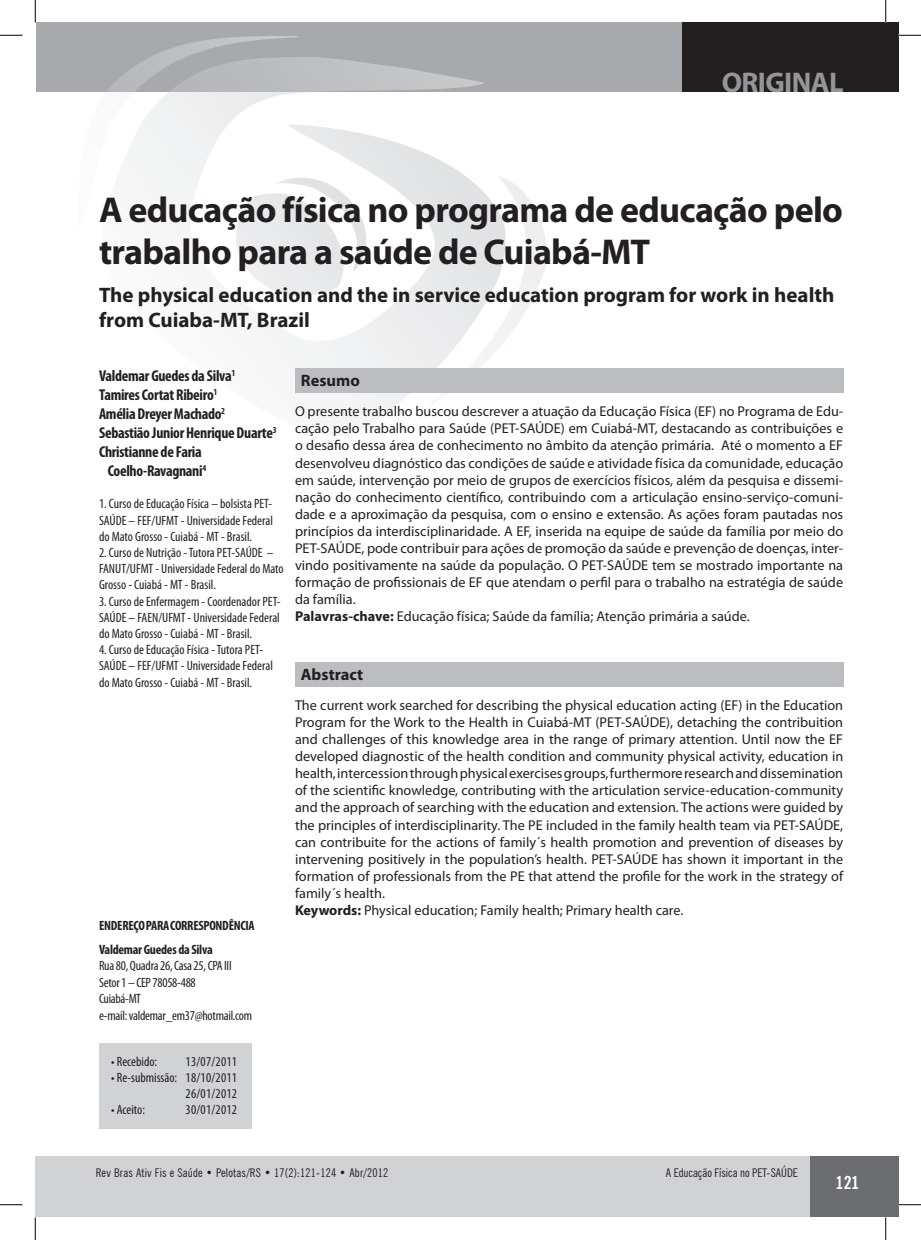
<style>
.page{position:relative;width:921px;height:1240px;background:#fff}
.page>*{position:absolute;margin:0;border:0;box-sizing:border-box;transform-origin:0 0}
.t1{font:700 36px/42px "Myriad Pro";letter-spacing:-.02em;color:#231f20}
.t2{font:700 28.5px "Myriad Pro";letter-spacing:-.02em;color:#939598}
.t3{font:700 21px/25.2px "Myriad Pro";color:#231f20}
.t4{font:700 condensed 18px "News Gothic BT";color:#fff}
.t5{font:700 16.5px "Myriad Pro";color:#231f20}
.t6{font:700 condensed 15.75px "Myriad Pro";letter-spacing:-.02em;color:#231f20}
.t7{font:14.25px/17.1px "Myriad Pro";color:#231f20}
.t8{font:condensed 13.5px/16.2px "Myriad Pro";color:#231f20;text-align:justify}
.t9{font:condensed 13.5px/16.5px "Myriad Pro";letter-spacing:-.02em;color:#231f20}
.t10{font:700 condensed 13.5px "Myriad Pro";letter-spacing:-.02em;color:#231f20}
.t11{font:condensed 12px "News Gothic BT";letter-spacing:.02em;color:#231f20}
.t12{font:condensed 12px "News Gothic BT";color:#231f20}
.s1{font-weight:700}
</style>
<div class="page">
<div style="left:781px;top:1157px;width:117px;height:60px;background:#6c6d70"></div>
<div style="left:36px;top:1157px;width:774px;height:60px;background:#d1d2d4"></div>
<div style="left:36px;top:22px;width:689px;height:70px;background:#a8a9ad"></div>
<div style="left:682px;top:22px;width:216px;height:70px;background:#231f20"></div>
<svg style="left:334px;top:405px;width:62px;height:28px"></svg>
<svg style="left:106px;top:36px;width:461px;height:369px"></svg>
<div style="left:295px;top:368px;width:548px;height:24px;background:#bcbdc0"></div>
<div style="left:295px;top:662px;width:548px;height:24px;background:#bcbdc0"></div>
<div style="left:99px;top:1043px;width:153px;height:85px;background:#d1d2d4"></div>
<svg style="left:0;top:35px;width:22px;height:1px"></svg>
<svg style="left:898px;top:35px;width:23px;height:1px"></svg>
<svg style="left:0;top:1204px;width:22px;height:1px"></svg>
<svg style="left:898px;top:1204px;width:23px;height:1px"></svg>
<svg style="left:35px;top:0;width:1px;height:22px"></svg>
<svg style="left:35px;top:1217px;width:1px;height:23px"></svg>
<svg style="left:885px;top:0;width:1px;height:22px"></svg>
<svg style="left:885px;top:1217px;width:1px;height:23px"></svg>
<h2 class="t2" style="left:722px;top:63px;width:123px">orIGInAL</h2>
<h1 class="t1" style="left:99px;top:188px;width:745px">A educação física no programa de educação pelo trabalho para a saúde de Cuiabá-MT</h1>
<h3 class="t3" style="left:99px;top:282px;width:737px">The physical education and the in service education program for work in health from Cuiaba-MT, Brazil</h3>
<p class="t6" style="left:99px;top:366px;width:138px">Valdemar Guedes da Silva<sup>1</sup></p>
<p class="t6" style="left:99px;top:385px;width:120px">Tamires Cortat Ribeiro<sup>1</sup></p>
<p class="t6" style="left:99px;top:404px;width:128px">Amélia Dreyer Machado<sup>2</sup></p>
<p class="t6" style="left:99px;top:423px;width:179px">Sebastião Junior Henrique Duarte<sup>3</sup></p>
<p class="t6" style="left:99px;top:442px;width:104px">Christianne de Faria</p>
<p class="t6" style="left:108px;top:461px;width:100px">Coelho-Ravagnani<sup>4</sup></p>
<p class="t8" style="left:99px;top:496px;width:175px">1. Curso de Educação Física – bolsista PET-SAÚDE – FEF/UFMT - Universidade Federal do Mato Grosso - Cuiabá - MT - Brasil.</p>
<p class="t8" style="left:99px;top:544px;width:186px;text-align:left">2. Curso de Nutrição - Tutora PET-SAÚDE –<br>FANUT/UFMT - Universidade Federal do Mato<br>Grosso - Cuiabá - MT - Brasil.</p>
<p class="t8" style="left:99px;top:593px;width:183px">3. Curso de Enfermagem - Coordenador PET-SAÚDE – FAEN/UFMT - Universidade Federal do Mato Grosso - Cuiabá - MT - Brasil.</p>
<p class="t8" style="left:99px;top:641px;width:175px;text-align:left">4. Curso de Educação Física - Tutora PET-<br>SAÚDE – FEF/UFMT - Universidade Federal do Mato Grosso - Cuiabá - MT - Brasil.</p>
<p class="t10" style="left:99px;top:917px;width:157px">ENDEREÇO PARA CORRESPONDÊNCIA</p>
<p class="t10" style="left:99px;top:941px;width:115px">Valdemar Guedes da Silva</p>
<p class="t9" style="left:99px;top:957px;width:155px">Rua 80, Quadra 26, Casa 25, CPA III<br>Setor 1 – CEP 78058-488<br>Cuiabá-MT<br>e-mail: valdemar_em37@hotmail.com</p>
<p class="t8" style="left:111px;top:1053px;width:47px">• Recebido:</p>
<p class="t8" style="left:111px;top:1069px;width:68px">• Re-submissão:</p>
<p class="t8" style="left:111px;top:1101px;width:35px">• Aceito:</p>
<p class="t8" style="left:186px;top:1053px;width:53px">13/07/2011<br>18/10/2011<br>26/01/2012<br>30/01/2012</p>
<p class="t5" style="left:301px;top:370px;width:60px">resumo</p>
<p class="t7" style="left:295px;top:403px;width:550px">O presente trabalho buscou descrever a atuação da Educação Física (EF) no Programa de Edu&shy;cação pelo Trabalho para Saúde (PET-SAÚDE) em Cuiabá-MT, destacando as contribuições e o desafio dessa área de conhecimento no âmbito da atenção primária. Até o momento a EF desenvolveu diagnóstico das condições de saúde e atividade física da comunidade, educação em saúde, intervenção por meio de grupos de exercícios físicos, além da pesquisa e dissemi&shy;nação do conhecimento científico, contribuindo com a articulação ensino-serviço-comuni&shy;dade e a aproximação da pesquisa, com o ensino e extensão. As ações foram pautadas nos princípios da interdisciplinaridade. A EF, inserida na equipe de saúde da família por meio do PET-SAÚDE, pode contribuir para ações de promoção da saúde e prevenção de doenças, inter&shy;vindo positivamente na saúde da população. O PET-SAÚDE tem se mostrado importante na formação de profissionais de EF que atendam o perfil para o trabalho na estratégia de saúde da família.<br><span class="s1">Palavras-chave:</span> Educação física; Saúde da família; Atenção primária a saúde.</p>
<p class="t5" style="left:301px;top:664px;width:64px">Abstract</p>
<p class="t7" style="left:295px;top:696px;width:550px">The current work searched for describing the physical education acting (EF) in the Education Program for the Work to the Health in Cuiabá-MT (PET-SAÚDE), detaching the contribuition and challenges of this knowledge area in the range of primary attention. Until now the EF developed diagnostic of the health condition and community physical activity, education in health, intercession through physical exercises groups, furthermore research and dissemination of the scientific knowledge, contributing with the articulation service-education-community and the approach of searching with the education and extension. The actions were guided by the principles of interdisciplinarity. The PE included in the family health team via PET-SAÚDE, can contribuite for the actions of family´s health promotion and prevention of diseases by intervening positively in the population’s health. PET-SAÚDE has shown it important in the formation of professionals from the PE that attend the profile for the work in the strategy of family´s health.<br><span class="s1">Keywords:</span> Physical education; Family health; Primary health care.</p>
<p class="t11" style="left:96px;top:1165px;width:294px">Rev Bras Ativ Fis e Saúde • Pelotas/RS • 17(2):121-124 • Abr/2012</p>
<p class="t12" style="left:666px;top:1165px;width:134px">A Educação Física no PET-SAÚDE</p>
<p class="t4" style="left:836px;top:1172px;width:25px">121</p>
</div>
